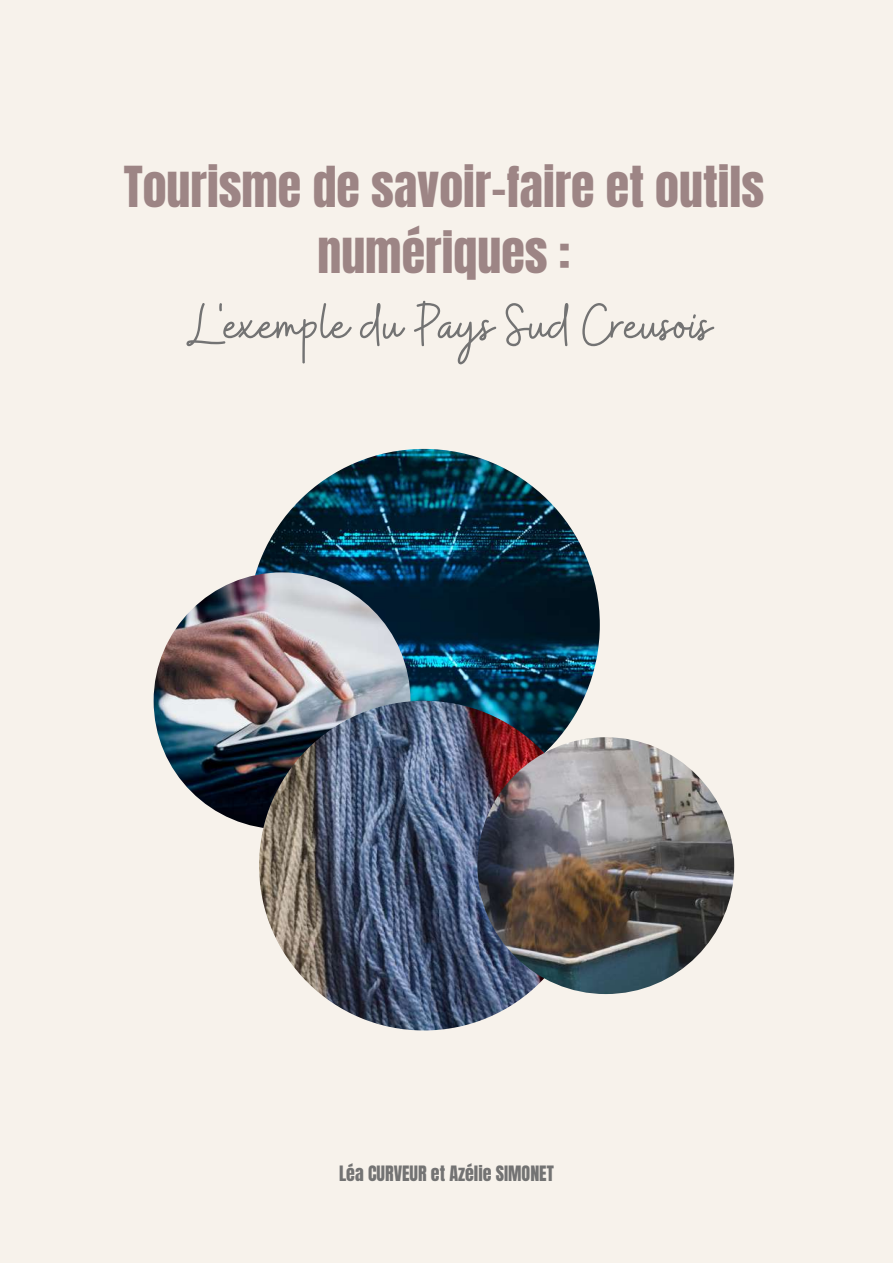
<style>
.page{position:relative;width:893px;height:1263px;background:#f7f2eb}
.page>*{position:absolute;margin:0;border:0;box-sizing:border-box;transform-origin:0 0}
.t1{font:60px "Buffalo";color:#737373}
.t2{font:48px/66.4px "Anton";color:#9d8585;text-align:center}
.t3{font:18px "Anton";color:#737373}
</style>
<div class="page">
<img style="left:248px;top:449px;width:352px;height:352px;border-radius:176px">
<img style="left:154px;top:572px;width:256px;height:257px;border-radius:128px">
<img style="left:259px;top:701px;width:330px;height:329px;border-radius:165px">
<img style="left:477px;top:737px;width:257px;height:257px;border-radius:128px">
<p class="t2" style="left:124px;top:157px;width:642px">Tourisme de savoir-faire et outils numériques :</p>
<p class="t1" style="left:188px;top:290px;width:525px">L'exemple du Pays Sud Creusois</p>
<p class="t3" style="left:339px;top:1165px;width:216px">Léa CURVEUR et Azélie SIMONET</p>
</div>
